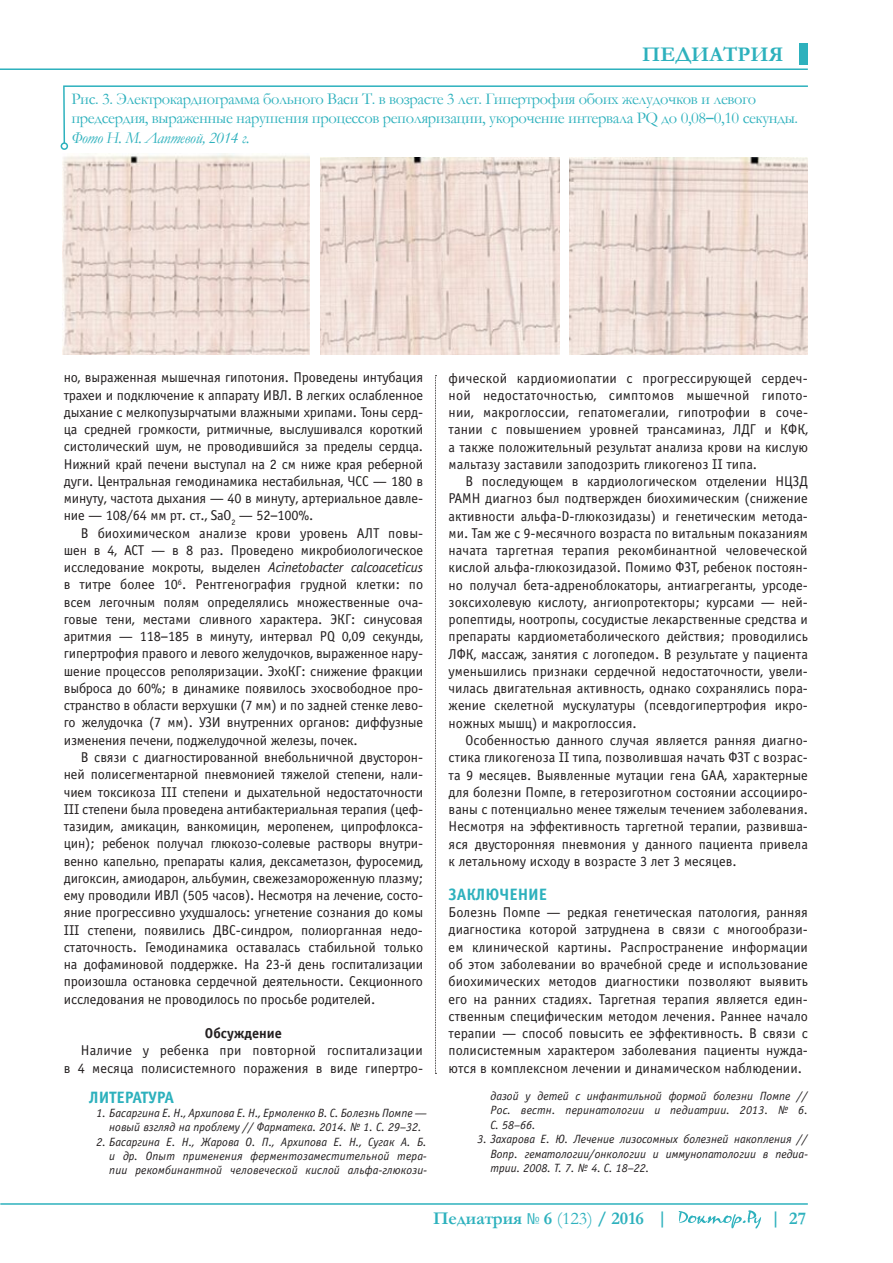
<style>
.page{position:relative;width:893px;height:1263px;background:#fff}
.page>*{position:absolute;margin:0;border:0;box-sizing:border-box;transform-origin:0 0}
.t1{font:700 21px "Garamond";color:#2db1bd}
.t2{font:700 18px "Garamond";color:#2db1bd}
.t3{font:16.5px/19.5px "Garamond";letter-spacing:-.025em;color:#2db1bd}
.t4{font:700 16.5px "Officina Sans C";color:#2db1bd}
.t5{font:14.25px/17.2px "Officina Sans C";color:#231f20;text-align:justify}
.t6{font:700 14.25px "Officina Sans C";color:#231f20}
.t7{font:italic 12px/14.5px "Officina Sans C";color:#231f20;text-align:justify}
.s1{font-family:"Calibri"}
.s2{font-style:italic}
.s3{font-family:"Helios Cond";font-weight:400;font-size:15px}
.s4{font-weight:400}
</style>
<div class="page">
<hr style="left:0;top:68px;width:808px;height:2px;background:#2db1bd">
<div style="left:799px;top:44px;width:9px;height:21px;background:#2db1bd"></div>
<hr style="left:0;top:1203px;width:808px;height:2px;background:#2db1bd">
<svg style="left:679px;top:1210px;width:82px;height:18px"></svg>
<img style="left:63px;top:154px;width:246px;height:200px">
<svg style="left:62px;top:85px;width:746px;height:59px"></svg>
<div style="left:61px;top:142px;width:7px;height:8px;border:2px solid #2db1bd;border-radius:50%"></div>
<img style="left:320px;top:157px;width:239px;height:197px">
<img style="left:570px;top:157px;width:238px;height:197px">
<svg style="left:435px;top:375px;width:1px;height:699px"></svg>
<h1 class="t1" style="left:642px;top:40px;width:142px">Педиатрия</h1>
<p class="t3" style="left:71px;top:89px;width:728px">Рис. 3. Электрокардиограмма больного Васи Т. в возрасте 3 лет. Гипертрофия обоих желудочков и левого предсердия, выраженные нарушения процессов реполяризации, укорочение интервала РQ до 0,08<span class="s1">‒</span>0,10 секунды.<br><span class="s2">Фото Н. М. Лаптевой, 2014 г.</span></p>
<p class="t5" style="left:64px;top:369px;width:361px">но, выраженная мышечная гипотония. Проведены интубация трахеи и подключение к аппарату ИВЛ. В легких ослабленное дыхание с мелкопузырчатыми влажными хрипами. Тоны серд&shy;ца средней громкости, ритмичные, выслушивался короткий систолический шум, не проводившийся за пределы сердца.<br>Нижний край печени выступал на 2 см ниже края реберной дуги. Центральная гемодинамика нестабильная, ЧСС — 180 в минуту, частота дыхания — 40 в минуту, артериальное давле&shy;ние — 108/64 мм рт. ст., SaO<sub>2</sub> — 52<span class="s1">‒</span>100%.</p>
<p class="t5" style="left:64px;top:524px;width:361px;text-indent:17px">В биохимическом анализе крови уровень АЛТ повы&shy;шен в 4, АСТ — в 8 раз. Проведено микробиологическое исследование мокроты, выделен <span class="s2">Acinetobacter calcoaceticus </span>в титре более 10<sup>6</sup>. Рентгенография грудной клетки: по всем легочным полям определялись множественные оча&shy;говые тени, местами сливного характера. ЭКГ: синусовая аритмия — 118<span class="s1">‒</span>185 в минуту, интервал PQ 0,09 секунды, гипертрофия правого и левого желудочков, выраженное нару&shy;шение процессов реполяризации. ЭхоКГ: снижение фракции выброса до 60%; в динамике появилось эхосвободное про&shy;странство в области верхушки (7 мм) и по задней стенке лево&shy;го желудочка (7 мм). УЗИ внутренних органов: диффузные изменения печени, поджелудочной железы, почек.</p>
<p class="t5" style="left:64px;top:749px;width:361px;text-indent:17px">В связи с диагностированной внебольничной двусторон&shy;ней полисегментарной пневмонией тяжелой степени, нали&shy;чием токсикоза III степени и дыхательной недостаточности III степени была проведена антибактериальная терапия (цеф&shy;тазидим, амикацин, ванкомицин, меропенем, ципрофлокса&shy;цин); ребенок получал глюкозо-солевые растворы внутри&shy;венно капельно, препараты калия, дексаметазон, фуросемид, дигоксин, амиодарон, альбумин, свежезамороженную плазму; ему проводили ИВЛ (505 часов). Несмотря на лечение, состо&shy;яние прогрессивно ухудшалось: угнетение сознания до комы III степени, появились ДВС-синдром, полиорганная недо&shy;статочность. Гемодинамика оставалась стабильной только на дофаминовой поддержке. На 23-й день госпитализации произошла остановка сердечной деятельности. Секционного исследования не проводилось по просьбе родителей.</p>
<p class="t6" style="left:205px;top:1025px;width:78px">Обсуждение</p>
<p class="t5" style="left:64px;top:1042px;width:361px;text-align:right">Наличие у ребенка при повторной госпитализации<br>в 4 месяца полисистемного поражения в виде гипертро-</p>
<p class="t4" style="left:89px;top:1088px;width:86px">ЛИТЕРАТУРА</p>
<p class="t7" style="left:109px;top:1106px;width:319px;text-indent:-13px">1. Басаргина Е. Н., Архипова Е. Н., Ермоленко В. С. Болезнь Помпе — новый взгляд на проблему // Фарматека. 2014. № 1. С. 29–32.</p>
<p class="t7" style="left:109px;top:1135px;width:319px;text-indent:-13px">2. Басаргина Е. Н., Жарова О. П., Архипова Е. Н., Сугак А. Б. и др. Опыт применения ферментозаместительной тера&shy;пии рекомбинантной человеческой кислой альфа-глюкози-</p>
<p class="t5" style="left:449px;top:369px;width:361px">фической кардиомиопатии с прогрессирующей сердеч&shy;ной недостаточностью, симптомов мышечной гипото&shy;нии, макроглоссии, гепатомегалии, гипотрофии в соче&shy;тании с повышением уровней трансаминаз, ЛДГ и КФК, а также положительный результат анализа крови на кислую мальтазу заставили заподозрить гликогеноз II типа.</p>
<p class="t5" style="left:449px;top:473px;width:361px;text-indent:17px">В последующем в кардиологическом отделении НЦЗД РАМН диагноз был подтвержден биохимическим (снижение активности альфа-D-глюкозидазы) и генетическим метода&shy;ми. Там же с 9-месячного возраста по витальным показаниям начата таргетная терапия рекомбинантной человеческой кислой альфа-глюкозидазой. Помимо ФЗТ, ребенок постоян&shy;но получал бета-адреноблокаторы, антиагреганты, урсоде&shy;зоксихолевую кислоту, ангиопротекторы; курсами — ней&shy;ропептиды, ноотропы, сосудистые лекарственные средства и препараты кардиометаболического действия; проводились ЛФК, массаж, занятия с логопедом. В результате у пациента уменьшились признаки сердечной недостаточности, увели&shy;чилась двигательная активность, однако сохранялись пора&shy;жение скелетной мускулатуры (псевдогипертрофия икро&shy;ножных мышц) и макроглоссия.</p>
<p class="t5" style="left:449px;top:732px;width:361px;text-indent:17px">Особенностью данного случая является ранняя диагно&shy;стика гликогеноза II типа, позволившая начать ФЗТ с возрас&shy;та 9 месяцев. Выявленные мутации гена GAA, характерные для болезни Помпе, в гетерозиготном состоянии ассоцииро&shy;ваны с потенциально менее тяжелым течением заболевания.<br>Несмотря на эффективность таргетной терапии, развивша&shy;яся двусторонняя пневмония у данного пациента привела к летальному исходу в возрасте 3 лет 3 месяцев.</p>
<p class="t4" style="left:449px;top:885px;width:100px">ЗАКЛЮЧЕНИЕ</p>
<p class="t5" style="left:449px;top:904px;width:361px">Болезнь Помпе — редкая генетическая патология, ранняя диагностика которой затруднена в связи с многообрази&shy;ем клинической картины. Распространение информации об этом заболевании во врачебной среде и использование биохимических методов диагностики позволяют выявить его на ранних стадиях. Таргетная терапия является един&shy;ственным специфическим методом лечения. Раннее начало терапии — способ повысить ее эффективность. В связи с полисистемным характером заболевания пациенты нужда&shy;ются в комплексном лечении и динамическом наблюдении.</p>
<p class="t7" style="left:490px;top:1089px;width:319px">дазой у детей с инфантильной формой болезни Помпе // Рос. вестн. перинатологии и педиатрии. 2013. № 6.<br>С. 58–66.</p>
<p class="t7" style="left:490px;top:1132px;width:319px;text-indent:-13px">3. Захарова Е. Ю. Лечение лизосомных болезней накопления // Вопр. гематологии/онкологии и иммунопатологии в педиа&shy;трии. 2008. Т. 7. № 4. С. 18–22.</p>
<p class="t2" style="left:433px;top:1206px;width:236px">Педиатрия <span class="s3">№</span> 6 <span class="s4">(123)</span> / 2016 |</p>
<p class="t2" style="left:771px;top:1206px;width:37px">| 27</p>
</div>
